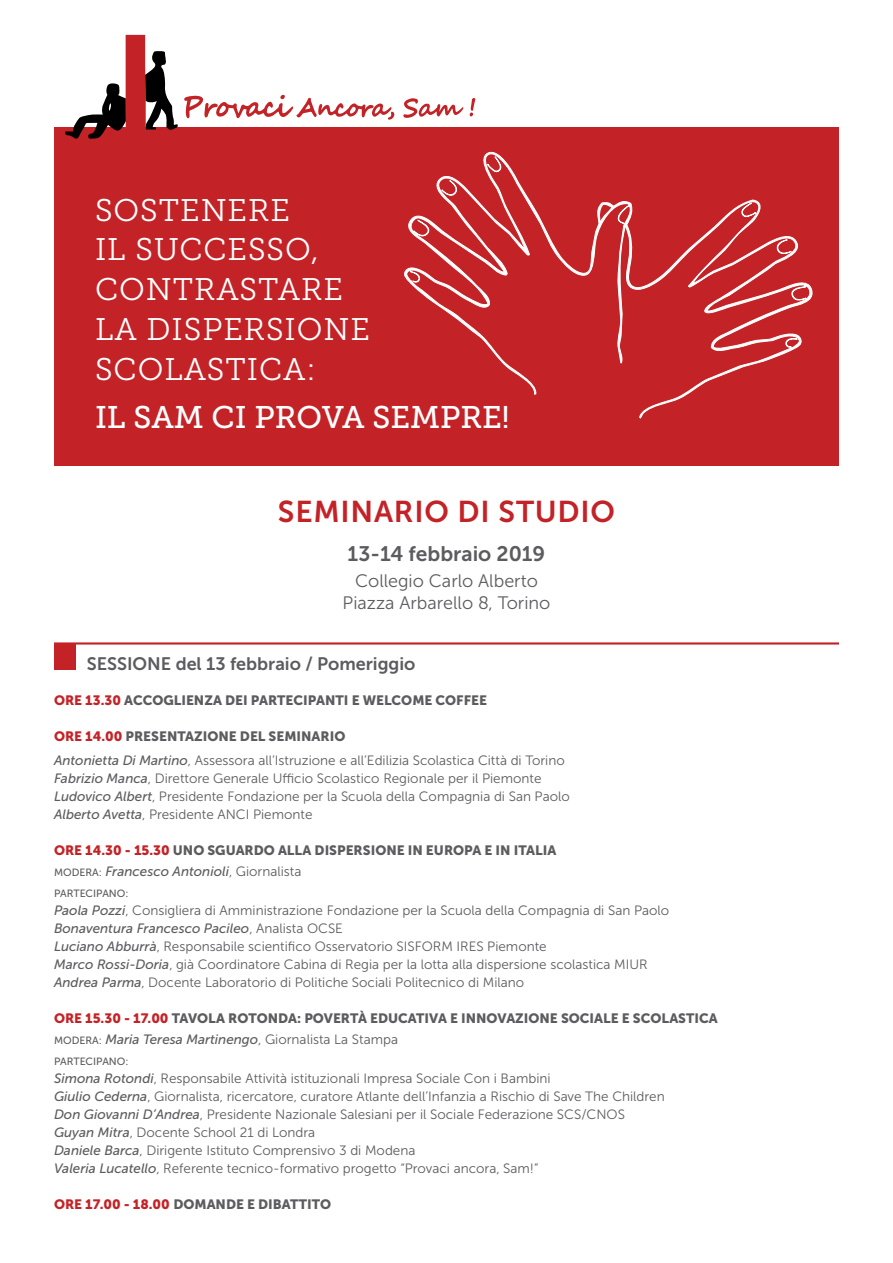
<style>
.page{position:relative;width:893px;height:1263px;background:#fff}
.page>*{position:absolute;margin:0;border:0;box-sizing:border-box;transform-origin:0 0}
.t1{font:31.2px "Museo Slab 300";letter-spacing:.03em;color:#fff}
.t2{font:31.2px "Museo Slab 500";color:#fff}
.t3{font:30px "Museo Sans 700";letter-spacing:.025em;color:#c32327}
.t4{font:21px "Museo Sans 700";color:#5c5c5f}
.t5{font:18px "Museo Sans 300";color:#5c5c5f}
.t6{font:18px "Museo Sans 700";color:#5c5c5f}
.t7{font:13.5px "Museo Sans 300";color:#5c5c5f}
.t8{font:13.5px "Museo Sans 900";color:#5c5c5f}
.t9{font:italic 13.5px "Museo Sans 500";color:#5c5c5f}
.t10{font:10.5px "Museo Sans 500";color:#5c5c5f}
.s1{color:#c32327}
.s2{font-family:"Museo Sans 500";font-style:italic}
.s3{font-style:normal;font-size:10.5px}
.s4{font-family:"Museo Sans 300";font-style:normal}
</style>
<div class="page">
<div style="left:54px;top:134px;width:785px;height:332px;background:#c32327"></div>
<div style="left:54px;top:131px;width:785px;height:5px;background:#c32327"></div>
<svg style="left:404px;top:159px;width:409px;height:259px"></svg>
<svg style="left:410px;top:271px;width:10px;height:12px"></svg>
<svg style="left:413px;top:220px;width:17px;height:17px"></svg>
<svg style="left:437px;top:177px;width:22px;height:21px"></svg>
<svg style="left:480px;top:151px;width:24px;height:23px"></svg>
<svg style="left:618px;top:201px;width:17px;height:24px"></svg>
<svg style="left:785px;top:337px;width:13px;height:10px"></svg>
<svg style="left:792px;top:286px;width:14px;height:14px"></svg>
<svg style="left:776px;top:239px;width:21px;height:16px"></svg>
<svg style="left:739px;top:199px;width:26px;height:21px"></svg>
<hr style="left:54px;top:127px;width:785px;height:4px;background:#c32327">
<svg style="left:403px;top:98px;width:60px;height:20px"></svg>
<svg style="left:469px;top:98px;width:6px;height:19px"></svg>
<svg style="left:65px;top:35px;width:329px;height:104px"></svg>
<hr style="left:54px;top:642px;width:785px;height:2px;background:#c32327">
<div style="left:54px;top:643px;width:21px;height:27px;background:#c32327"></div>
<p class="t1" style="left:95px;top:193px;width:196px">SOSTENERE</p>
<p class="t1" style="left:95px;top:233px;width:225px">IL SUCCESSO,</p>
<p class="t1" style="left:95px;top:272px;width:249px">CONTRASTARE</p>
<p class="t1" style="left:95px;top:312px;width:276px">LA DISPERSIONE</p>
<p class="t1" style="left:95px;top:352px;width:222px">SCOLASTICA:</p>
<p class="t2" style="left:95px;top:400px;width:416px">IL SAM CI PROVA SEMPRE!</p>
<p class="t3" style="left:278px;top:494px;width:339px">SEMINARIO DI STUDIO</p>
<p class="t4" style="left:348px;top:542px;width:199px">13-14 febbraio 2019</p>
<p class="t5" style="left:355px;top:571px;width:184px">Collegio Carlo Alberto</p>
<p class="t5" style="left:343px;top:594px;width:209px">Piazza Arbarello 8, Torino</p>
<p class="t6" style="left:87px;top:653px;width:330px">SESSIONE del 13 febbraio / Pomeriggio</p>
<p class="t8" style="left:54px;top:693px;width:434px"><span class="s1">ORE 13.30</span> ACCOGLIENZA DEI PARTECIPANTI E WELCOME COFFEE</p>
<p class="t8" style="left:54px;top:729px;width:293px"><span class="s1">ORE 14.00</span> PRESENTAZIONE DEL SEMINARIO</p>
<p class="t7" style="left:54px;top:753px;width:512px"><span class="s2">Antonietta Di Martino</span>, Assessora all’Istruzione e all’Edilizia Scolastica Città di Torino</p>
<p class="t7" style="left:54px;top:771px;width:489px"><span class="s2">Fabrizio Manca</span>, Direttore Generale Ufficio Scolastico Regionale per il Piemonte</p>
<p class="t7" style="left:54px;top:789px;width:517px"><span class="s2">Ludovico Albert</span>, Presidente Fondazione per la Scuola della Compagnia di San Paolo</p>
<p class="t7" style="left:54px;top:807px;width:260px"><span class="s2">Alberto Avetta</span>, Presidente ANCI Piemonte</p>
<p class="t8" style="left:54px;top:843px;width:504px"><span class="s1">ORE 14.30 - 15.30</span> UNO SGUARDO ALLA DISPERSIONE IN EUROPA E IN ITALIA</p>
<p class="t9" style="left:54px;top:864px;width:249px"><span class="s3">MODERA:</span> Francesco Antonioli<span class="s4">, Giornalista</span></p>
<p class="t10" style="left:54px;top:888px;width:76px">PARTECIPANO:</p>
<p class="t7" style="left:54px;top:903px;width:617px"><span class="s2">Paola Pozzi</span>, Consigliera di Amministrazione Fondazione per la Scuola della Compagnia di San Paolo</p>
<p class="t9" style="left:54px;top:921px;width:290px">Bonaventura Francesco Pacileo<span class="s4">, Analista OCSE</span></p>
<p class="t7" style="left:54px;top:939px;width:494px"><span class="s2">Luciano Abburrà</span>, Responsabile scientifico Osservatorio SISFORM IRES Piemonte</p>
<p class="t7" style="left:54px;top:957px;width:595px"><span class="s2">Marco Rossi-Doria</span>, già Coordinatore Cabina di Regia per la lotta alla dispersione scolastica MIUR</p>
<p class="t7" style="left:54px;top:975px;width:472px"><span class="s2">Andrea Parma</span>, Docente Laboratorio di Politiche Sociali Politecnico di Milano</p>
<p class="t8" style="left:54px;top:1011px;width:665px"><span class="s1">ORE 15.30 - 17.00</span> TAVOLA ROTONDA: POVERTÀ EDUCATIVA E INNOVAZIONE SOCIALE E SCOLASTICA</p>
<p class="t9" style="left:54px;top:1032px;width:346px"><span class="s3">MODERA:</span> Maria Teresa Martinengo<span class="s4">, Giornalista La Stampa</span></p>
<p class="t10" style="left:54px;top:1056px;width:76px">PARTECIPANO:</p>
<p class="t7" style="left:54px;top:1071px;width:498px"><span class="s2">Simona Rotondi</span>, Responsabile Attività istituzionali Impresa Sociale Con i Bambini</p>
<p class="t7" style="left:54px;top:1089px;width:612px"><span class="s2">Giulio Cederna</span>, Giornalista, ricercatore, curatore Atlante dell’Infanzia a Rischio di Save The Children</p>
<p class="t7" style="left:54px;top:1107px;width:572px"><span class="s2">Don Giovanni D’Andrea</span>, Presidente Nazionale Salesiani per il Sociale Federazione SCS/CNOS</p>
<p class="t7" style="left:54px;top:1125px;width:263px"><span class="s2">Guyan Mitra</span>, Docente School 21 di Londra</p>
<p class="t7" style="left:54px;top:1143px;width:363px"><span class="s2">Daniele Barca</span>, Dirigente Istituto Comprensivo 3 di Modena</p>
<p class="t7" style="left:54px;top:1161px;width:486px"><span class="s2">Valeria Lucatello</span>, Referente tecnico-formativo progetto “Provaci ancora, Sam!”</p>
<p class="t8" style="left:54px;top:1197px;width:279px"><span class="s1">ORE 17.00 - 18.00</span> DOMANDE E DIBATTITO</p>
</div>
